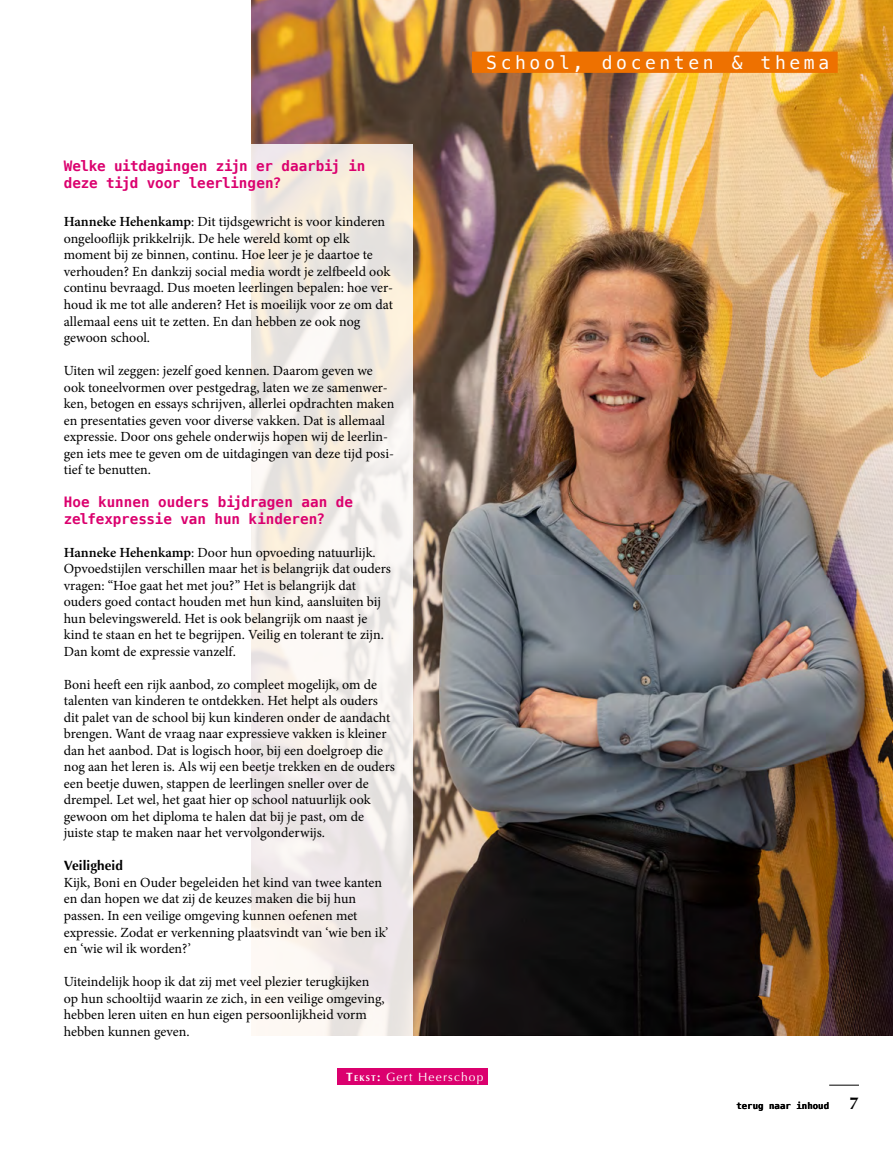
<style>
.page{position:relative;width:893px;height:1149px;background:#fff}
.page>*{position:absolute;margin:0;border:0;box-sizing:border-box;transform-origin:0 0}
.t1{font:18px "Menlo";letter-spacing:.2em;color:#fff}
.t2{font:700 17.25px "Optima";color:#000}
.t3{font:700 14.25px/16.5px "Menlo";letter-spacing:-.005em;color:#db006e}
.t4{font:13.95px/16.5px "Minion Pro";color:#000}
.t5{font:700 13.5px "Optima";letter-spacing:.005em;color:#000}
.t6{font:12px "Optima";letter-spacing:.1em;color:#fff}
.t7{font:700 9px "Menlo";letter-spacing:.005em;color:#000}
.s1{font-weight:600}
.s2{font-weight:700}
.s3{font-weight:700;font-size:8.4px}
</style>
<div class="page">
<img style="left:251px;top:0;width:642px;height:1035px">
<svg style="left:251px;top:144px;width:161px;height:941px"></svg>
<hr style="left:829px;top:1084px;width:30px;height:1px;background:#000">
<div style="left:337px;top:1067px;width:151px;height:17px;background:#db006e"></div>
<div style="left:472px;top:52px;width:366px;height:21px;background:#ee7100"></div>
<p class="t1" style="left:486px;top:50px;width:344px">School, docenten &amp; thema</p>
<p class="t3" style="left:64px;top:158px;width:303px">Welke uitdagingen zijn er daarbij in deze tijd voor leerlingen?</p>
<p class="t4" style="left:64px;top:214px;width:331px"><span class="s1">Hanneke Hehenkamp</span>: Dit tijdsgewricht is voor kinderen ongelooflijk prikkelrijk. De hele wereld komt op elk moment bij ze binnen, continu. Hoe leer je je daartoe te verhouden? En dankzij social media wordt je zelfbeeld ook continu bevraagd. Dus moeten leerlingen bepalen: hoe ver&shy;houd ik me tot alle anderen? Het is moeilijk voor ze om dat allemaal eens uit te zetten. En dan hebben ze ook nog gewoon school.</p>
<p class="t4" style="left:64px;top:362px;width:332px">Uiten wil zeggen: jezelf goed kennen. Daarom geven we ook toneelvormen over pestgedrag, laten we ze samenwer&shy;ken, betogen en essays schrijven, allerlei opdrachten maken en presentaties geven voor diverse vakken. Dat is allemaal expressie. Door ons gehele onderwijs hopen wij de leerlin&shy;gen iets mee te geven om de uitdagingen van deze tijd posi&shy;tief te benutten.</p>
<p class="t3" style="left:64px;top:494px;width:291px">Hoe kunnen ouders bijdragen aan de zelfexpressie van hun kinderen?</p>
<p class="t4" style="left:64px;top:544px;width:329px"><span class="s1">Hanneke Hehenkamp</span>: Door hun opvoeding natuurlijk.<br>Opvoedstijlen verschillen maar het is belangrijk dat ouders vragen: “Hoe gaat het met jou?” Het is belangrijk dat ouders goed contact houden met hun kind, aansluiten bij hun belevingswereld. Het is ook belangrijk om naast je kind te staan en het te begrijpen. Veilig en tolerant te zijn.<br>Dan komt de expressie vanzelf.</p>
<p class="t4" style="left:64px;top:676px;width:333px">Boni heeft een rijk aanbod, zo compleet mogelijk, om de talenten van kinderen te ontdekken. Het helpt als ouders dit palet van de school bij kun kinderen onder de aandacht brengen. Want de vraag naar expressieve vakken is kleiner dan het aanbod. Dat is logisch hoor, bij een doelgroep die nog aan het leren is. Als wij een beetje trekken en de ouders een beetje duwen, stappen de leerlingen sneller over de drempel. Let wel, het gaat hier op school natuurlijk ook gewoon om het diploma te halen dat bij je past, om de juiste stap te maken naar het vervolgonderwijs.</p>
<p class="t5" style="left:64px;top:857px;width:61px">Veiligheid</p>
<p class="t4" style="left:64px;top:874px;width:326px">Kijk, Boni en Ouder begeleiden het kind van twee kanten en dan hopen we dat zij de keuzes maken die bij hun passen. In een veilige omgeving kunnen oefenen met expressie. Zodat er verkenning plaatsvindt van ‘wie ben ik’ en ‘wie wil ik worden?’</p>
<p class="t4" style="left:64px;top:973px;width:322px">Uiteindelijk hoop ik dat zij met veel plezier terugkijken op hun schooltijd waarin ze zich, in een veilige omgeving, hebben leren uiten en hun eigen persoonlijkheid vorm hebben kunnen geven.</p>
<p class="t6" style="left:346px;top:1069px;width:139px"><span class="s2">T</span><span class="s3">ekst</span><span class="s2">:</span> Gert Heerschop</p>
<p class="t7" style="left:736px;top:1098px;width:94px">terug naar inhoud</p>
<p class="t2" style="left:849px;top:1092px;width:11px">7</p>
</div>
